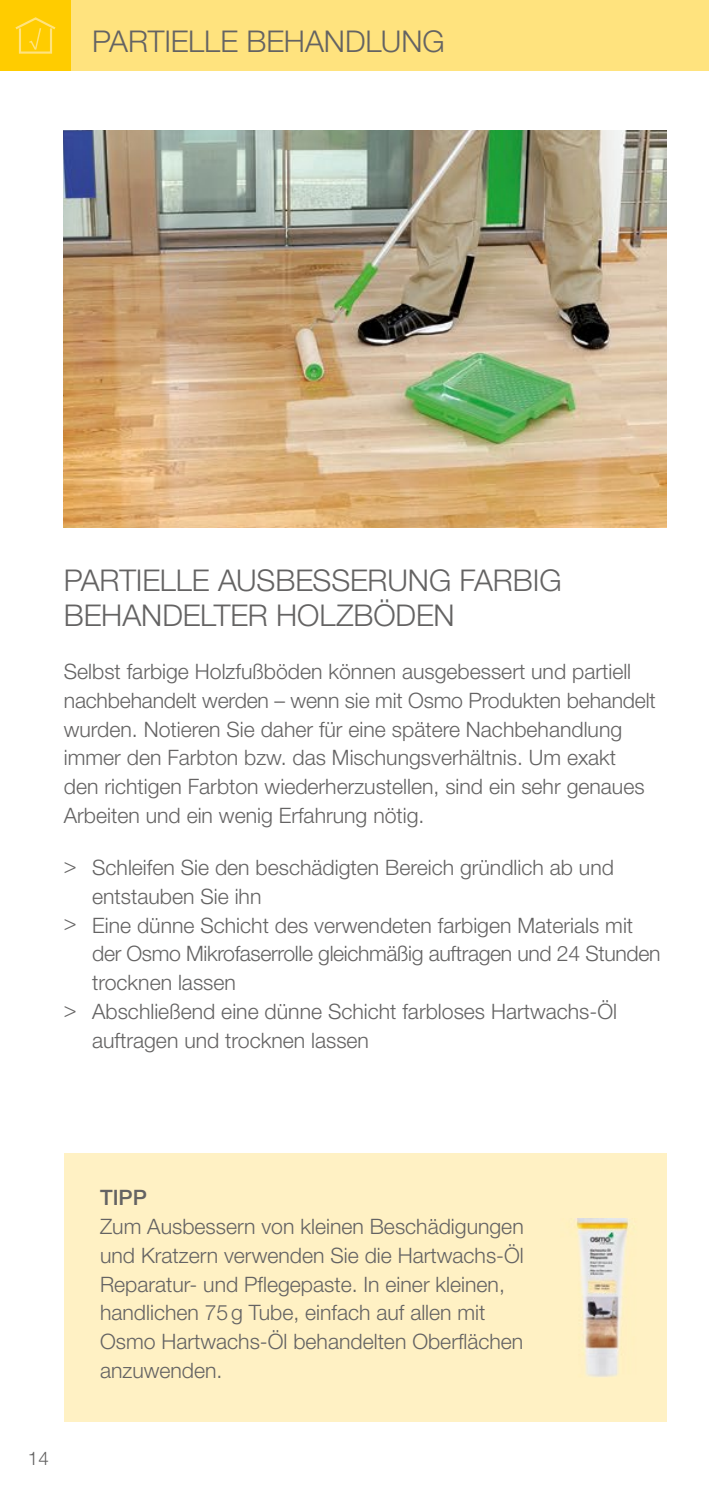
<style>
.page{position:relative;width:709px;height:1489px;background:#fff}
.page>*{position:absolute;margin:0;border:0;box-sizing:border-box;transform-origin:0 0}
.t1{font:300 30px/35px "Helvetica Neue";letter-spacing:-.005em;color:#646363}
.t2{font:300 21.25px/28.8px "Helvetica Neue";color:#646363}
.t3{font:500 21.25px "Helvetica Neue";color:#646363}
.t4{font:300 18.75px "Helvetica Neue";color:#646363}
</style>
<div class="page">
<div style="left:71px;top:0;width:638px;height:71px;background:#ffe37e"></div>
<div style="left:0;top:0;width:71px;height:71px;background:#fc0"></div>
<svg style="left:15px;top:17px;width:41px;height:37px"></svg>
<div style="left:64px;top:1152px;width:602px;height:269px;background:#fff1c4"></div>
<img style="left:64px;top:131px;width:602px;height:397px">
<img style="left:575px;top:1218px;width:54px;height:159px">
<h1 class="t1" style="left:92px;top:23px;width:354px">PARTIELLE BEHANDLUNG</h1>
<h1 class="t1" style="left:64px;top:562px;width:499px">PARTIELLE AUSBESSERUNG FARBIG<br>BEHANDELTER HOLZBÖDEN</h1>
<p class="t2" style="left:64px;top:656px;width:593px">Selbst farbige Holzfußböden können ausgebessert und partiell nachbehandelt werden – wenn sie mit Osmo Produkten behandelt wurden. Notieren Sie daher für eine spätere Nachbehandlung immer den Farbton bzw. das Mischungsverhältnis. Um exakt den richtigen Farbton wiederherzustellen, sind ein sehr genaues Arbeiten und ein wenig Erfahrung nötig.</p>
<p class="t2" style="left:64px;top:852px;width:551px">&gt; Schleifen Sie den beschädigten Bereich gründlich ab und</p>
<p class="t2" style="left:92px;top:881px;width:171px">entstauben Sie ihn</p>
<p class="t2" style="left:64px;top:910px;width:571px">&gt; Eine dünne Schicht des verwendeten farbigen Materials mit</p>
<p class="t2" style="left:92px;top:939px;width:569px">der Osmo Mikrofaserrolle gleichmäßig auftragen und 24 Stunden</p>
<p class="t2" style="left:92px;top:967px;width:145px">trocknen lassen</p>
<p class="t2" style="left:64px;top:996px;width:555px">&gt; Abschließend eine dünne Schicht farbloses Hartwachs-Öl</p>
<p class="t2" style="left:92px;top:1025px;width:278px">auftragen und trocknen lassen</p>
<p class="t4" style="left:28px;top:1446px;width:22px">14</p>
<p class="t3" style="left:100px;top:1184px;width:48px">TIPP</p>
<p class="t2" style="left:100px;top:1211px;width:425px">Zum Ausbessern von kleinen Beschädigungen und Kratzern verwenden Sie die Hartwachs-Öl Reparatur- und Pflege paste. In einer kleinen, handlichen 75 g Tube, einfach auf allen mit Osmo Hartwachs-Öl behandelten Oberflächen anzuwenden.</p>
</div>
